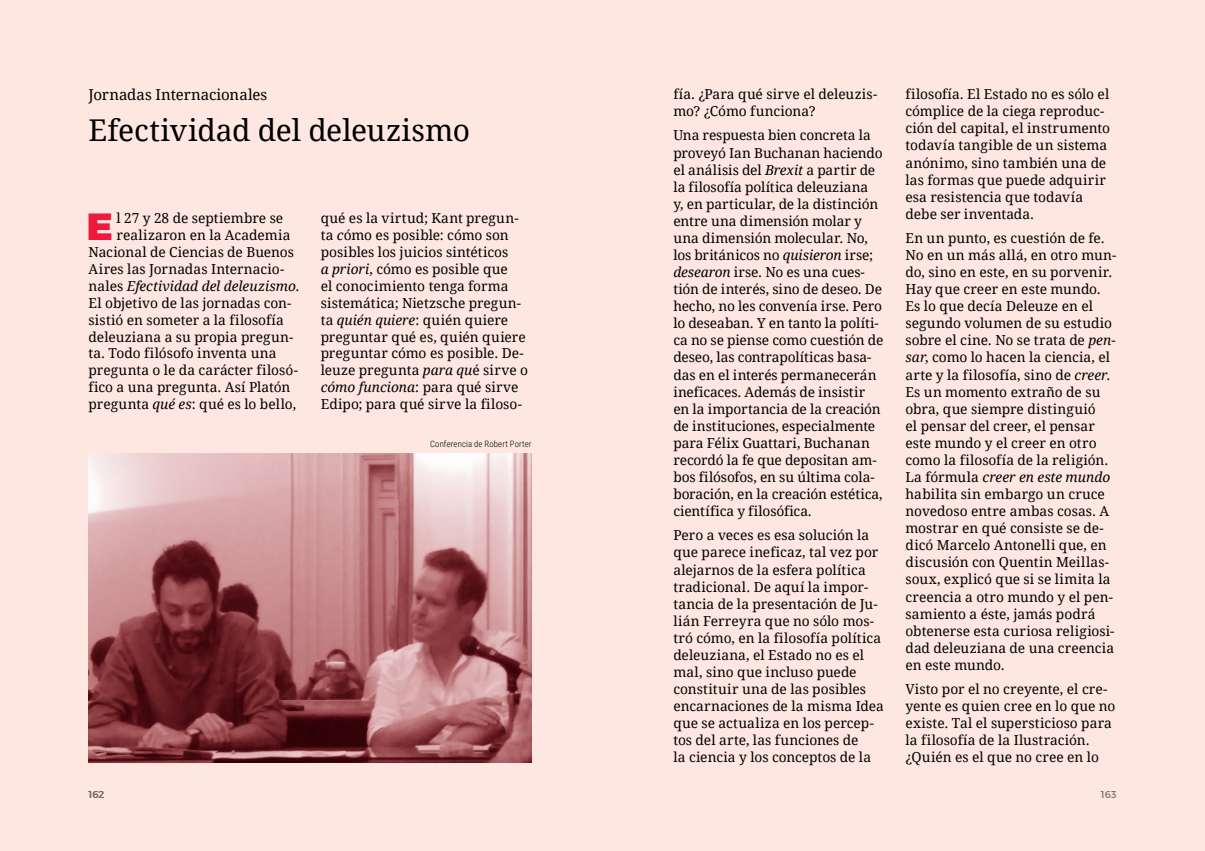
<style>
.page{position:relative;width:1205px;height:851px;background:#fff}
.page>*{position:absolute;margin:0;border:0;box-sizing:border-box;transform-origin:0 0}
.IDEAS_tex_normal_s_s{font:900 37.88px "Montserrat";color:#ed1a3b}
.IDEAS_tex_Titulo{font:30px "Droid Serif";color:#000}
.IDEAS_tex_Titulo-2{font:15px "Droid Serif";letter-spacing:-.005em;color:#000}
.IDEAS_tex_normal_c_s{font:13.75px/17.1px "Droid Serif";color:#000}
.IDEAS_tex_normal_s_s-2{font:13.75px/16.9px "Droid Serif";color:#000}
.IDEAS_tex_normal_s_s-3{font:italic 13.75px "Droid Serif";color:#000}
.t1{font:10px "Montserrat";letter-spacing:-.005em;color:#7a7266}
.IDEAS_epigrafe_data{font:300 8.75px "Roboto Condensed";letter-spacing:.015em;color:#000}
.s1{font-style:normal}
.s2{font-style:italic}
</style>
<div class="page">
<div style="left:0;top:0;width:1205px;height:850px;background:#fee7e0"></div>
<img style="left:89px;top:454px;width:442px;height:308px">
<p class="IDEAS_tex_Titulo-2" style="left:89px;top:86px;width:180px">Jornadas Internacionales</p>
<p class="IDEAS_tex_Titulo" style="left:89px;top:113px;width:383px">Efectividad del deleuzismo</p>
<p class="IDEAS_tex_normal_s_s" style="left:87px;top:203px;width:28px">E</p>
<p class="IDEAS_tex_normal_s_s-2" style="left:117px;top:210px;width:168px">l 27 y 28 de septiembre se</p>
<p class="IDEAS_tex_normal_s_s-2" style="left:117px;top:227px;width:175px">realizaron en la Academia</p>
<p class="IDEAS_tex_normal_s_s-2" style="left:89px;top:244px;width:207px">Nacional de Ciencias de Buenos</p>
<p class="IDEAS_tex_normal_s_s-2" style="left:89px;top:261px;width:197px">Aires las Jornadas Internacio-</p>
<p class="IDEAS_tex_normal_s_s-3" style="left:89px;top:278px;width:212px"><span class="s1">nales</span> Efectividad del deleuzismo<span class="s1">.</span></p>
<p class="IDEAS_tex_normal_s_s-2" style="left:89px;top:294px;width:204px">El objetivo de las jornadas con-</p>
<p class="IDEAS_tex_normal_s_s-2" style="left:89px;top:311px;width:197px">sistió en someter a la filosofía</p>
<p class="IDEAS_tex_normal_s_s-2" style="left:89px;top:328px;width:206px">deleuziana a su propia pregun-</p>
<p class="IDEAS_tex_normal_s_s-2" style="left:89px;top:345px;width:190px">ta. Todo filósofo inventa una</p>
<p class="IDEAS_tex_normal_s_s-2" style="left:89px;top:362px;width:211px">pregunta o le da carácter filosó-</p>
<p class="IDEAS_tex_normal_s_s-2" style="left:89px;top:379px;width:203px">fico a una pregunta. Así Platón</p>
<p class="IDEAS_tex_normal_s_s-2" style="left:89px;top:396px;width:209px">pregunta <span class="s2">qué es</span>: qué es lo bello,</p>
<p class="IDEAS_tex_normal_s_s-2" style="left:321px;top:210px;width:209px">qué es la virtud; Kant pregun&shy;ta <span class="s2">c</span>ómo es posible: cómo son posibles los juicios sintéticos<br><span class="s2">a priori</span>, cómo es posible que<br>el conocimiento tenga forma sistemática; Nietzsche pregun&shy;ta <span class="s2">quién quiere</span>: quién quiere preguntar qué es, quién quiere preguntar cómo es posible. De&shy;leuze pregunta <span class="s2">para qu</span>é sirve o <span class="s2">cómo funciona</span>: para qué sirve<br>Edipo; para qué sirve la filoso-</p>
<p class="IDEAS_epigrafe_data" style="left:430px;top:437px;width:103px">Conferencia de Robert Porter</p>
<p class="IDEAS_tex_normal_s_s-2" style="left:673px;top:86px;width:205px">fía. ¿Para qué sirve el deleuzis&shy;mo? ¿Cómo funciona?</p>
<p class="IDEAS_tex_normal_c_s" style="left:673px;top:127px;width:212px">Una respuesta bien concreta la proveyó Ian Buchanan haciendo el análisis del <span class="s2">Brexit</span> a partir de la filosofía política deleuziana<br>y, en particular, de la distinción entre una dimensión molar y una dimensión molecular. No, los británicos no <span class="s2">quisieron</span> irse; <span class="s2">desearon</span> irse. No es una cues&shy;tión de interés, sino de deseo. De hecho, no les convenía irse. Pero lo deseaban. Y en tanto la políti&shy;ca no se piense como cuestión de deseo, las contrapolíticas basa&shy;das en el interés permanecerán ineficaces. Además de insistir en la importancia de la creación de instituciones, especialmente para Félix Guattari, Buchanan recordó la fe que depositan am&shy;bos filósofos, en su última cola&shy;boración, en la creación estética, científica y filosófica.</p>
<p class="IDEAS_tex_normal_c_s" style="left:673px;top:527px;width:212px">Pero a veces es esa solución la que parece ineficaz, tal vez por alejarnos de la esfera política tradicional. De aquí la impor&shy;tancia de la presentación de Ju&shy;lián Ferreyra que no sólo mos&shy;tró cómo, en la filosofía política deleuziana, el Estado no es el mal, sino que incluso puede constituir una de las posibles encarnaciones de la misma Idea que se actualiza en los percep&shy;tos del arte, las funciones de<br>la ciencia y los conceptos de la</p>
<p class="IDEAS_tex_normal_c_s" style="left:905px;top:86px;width:206px">filosofía. El Estado no es sólo el cómplice de la ciega reproduc&shy;ción del capital, el instrumento todavía tangible de un sistema anónimo, sino también una de las formas que puede adquirir esa resistencia que todavía debe ser inventada.</p>
<p class="IDEAS_tex_normal_c_s" style="left:905px;top:229px;width:212px">En un punto, es cuestión de fe.<br>No en un más allá, en otro mun&shy;do, sino en este, en su porvenir.<br>Hay que creer en este mundo.<br>Es lo que decía Deleuze en el segundo volumen de su estudio sobre el cine. No se trata de <span class="s2">pen&shy;sar</span>, como lo hacen la ciencia, el arte y la filosofía, sino de <span class="s2">creer</span>.<br>Es un momento extraño de su obra, que siempre distinguió<br>el pensar del creer, el pensar este mundo y el creer en otro como la filosofía de la religión.<br>La fórmula <span class="s2">creer en este mundo </span>habilita sin embargo un cruce novedoso entre ambas cosas. A mostrar en qué consiste se de&shy;dicó Marcelo Antonelli que, en discusión con Quentin Meillas&shy;soux, explicó que si se limita la creencia a otro mundo y el pen&shy;samiento a éste, jamás podrá obtenerse esta curiosa religiosi&shy;dad deleuziana de una creencia en este mundo.</p>
<p class="IDEAS_tex_normal_c_s" style="left:905px;top:680px;width:211px">Visto por el no creyente, el cre&shy;yente es quien cree en lo que no existe. Tal el supersticioso para la filosofía de la Ilustración. ¿Quién es el que no cree en lo</p>
<p class="t1" style="left:89px;top:788px;width:17px">162</p>
<p class="t1" style="left:1101px;top:788px;width:17px">163</p>
</div>
